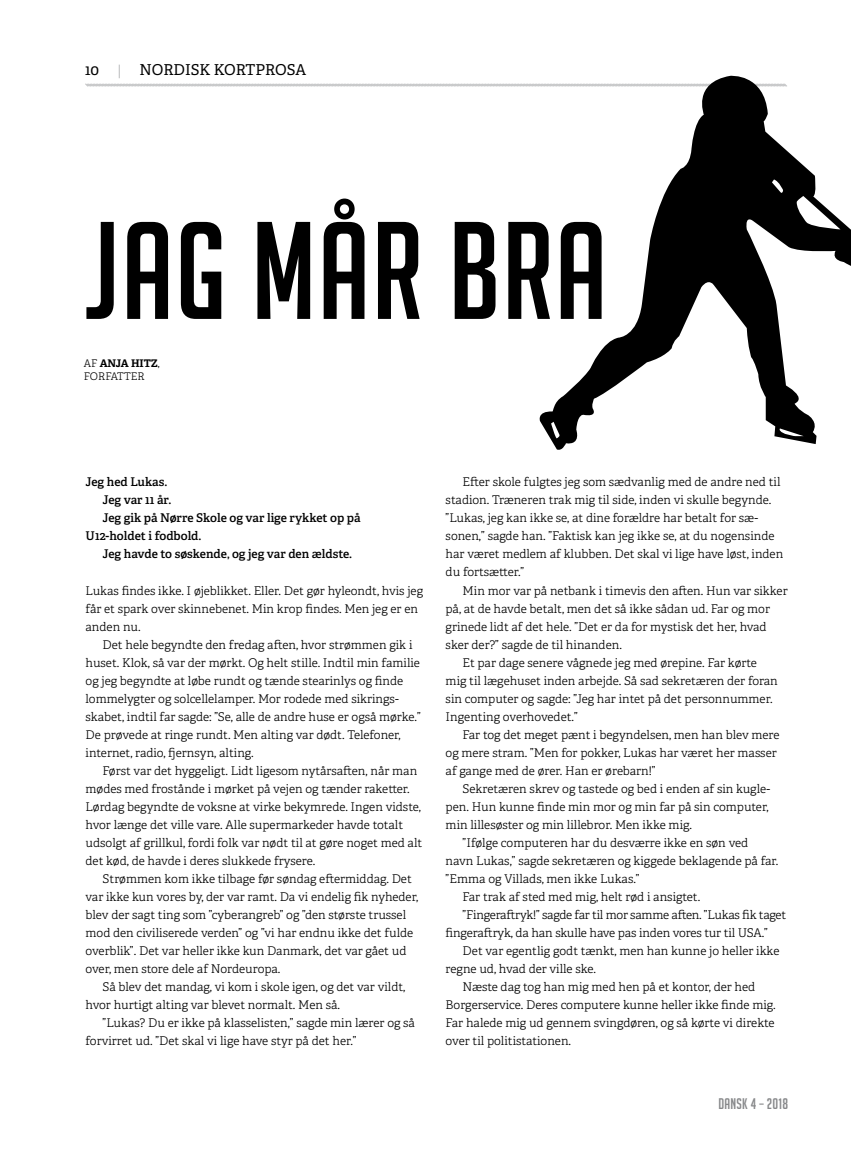
<style>
.page{position:relative;width:851px;height:1149px;background:#fff}
.page>*{position:absolute;margin:0;border:0;box-sizing:border-box;transform-origin:0 0}
.t1{font:135px "Big Noodle Titling";letter-spacing:.015em;color:#000}
.t2{font:15px "Adelle";color:#000}
.t3{font:15px "Big Noodle Titling";letter-spacing:.02em;color:#87888a}
.t4{font:300 12px/18px "Adelle";color:#000}
.t5{font:600 12px "Adelle";color:#000}
.t6{font:300 12px "Adelle";letter-spacing:-.02em;color:#000}
.t7{font:300 10.5px/13.5px "Adelle";color:#000}
.s1{font-weight:700}
</style>
<div class="page">
<svg style="left:85px;top:65px;width:451px;height:22px"></svg>
<svg style="left:536px;top:75px;width:314px;height:375px"></svg>
<p class="t2" style="left:85px;top:60px;width:16px">10</p>
<p class="t2" style="left:139px;top:60px;width:168px">NORDISK KORTPROSA</p>
<h1 class="t1" style="left:85px;top:198px;width:523px">JAG MÅR BRA</h1>
<p class="t7" style="left:84px;top:356px;width:77px">AF <span class="s1">ANJA HITZ</span>,<br>FORFATTER</p>
<p class="t5" style="left:86px;top:474px;width:83px">Jeg hed Lukas.</p>
<p class="t5" style="left:103px;top:492px;width:70px">Jeg var 11 år.</p>
<p class="t5" style="left:103px;top:510px;width:259px">Jeg gik på Nørre Skole og var lige rykket op på</p>
<p class="t5" style="left:86px;top:528px;width:117px">U12-holdet i fodbold.</p>
<p class="t5" style="left:103px;top:546px;width:251px">Jeg havde to søskende, og jeg var den ældste.</p>
<p class="t4" style="left:86px;top:581px;width:339px">Lukas findes ikke. I øjeblikket. Eller. Det gør hyleondt, hvis jeg får et spark over skinnebenet. Min krop findes. Men jeg er en anden nu.</p>
<p class="t4" style="left:86px;top:635px;width:337px;text-indent:17px">Det hele begyndte den fredag aften, hvor strømmen gik i huset. Klok, så var der mørkt. Og helt stille. Indtil min familie og jeg begyndte at løbe rundt og tænde stearinlys og finde lommelygter og solcellelamper. Mor rodede med sikrings&shy;skabet, indtil far sagde: ”Se, alle de andre huse er også mørke.” De prøvede at ringe rundt. Men alting var dødt. Telefoner, internet, radio, fjernsyn, alting.</p>
<p class="t4" style="left:86px;top:761px;width:338px;text-indent:17px">Først var det hyggeligt. Lidt ligesom nytårsaften, når man mødes med frostånde i mørket på vejen og tænder raketter.<br>Lørdag begyndte de voksne at virke bekymrede. Ingen vidste, hvor længe det ville vare. Alle supermarkeder havde totalt udsolgt af grillkul, fordi folk var nødt til at gøre noget med alt det kød, de havde i deres slukkede frysere.</p>
<p class="t4" style="left:86px;top:869px;width:334px;text-indent:17px">Strømmen kom ikke tilbage før søndag eftermiddag. Det var ikke kun vores by, der var ramt. Da vi endelig fik nyheder, blev der sagt ting som ”cyberangreb” og ”den største trussel mod den civiliserede verden” og ”vi har endnu ikke det fulde overblik”. Det var heller ikke kun Danmark, det var gået ud over, men store dele af Nordeuropa.</p>
<p class="t4" style="left:86px;top:977px;width:321px;text-indent:17px">Så blev det mandag, vi kom i skole igen, og det var vildt, hvor hurtigt alting var blevet normalt. Men så.</p>
<p class="t4" style="left:86px;top:1013px;width:331px;text-indent:17px">”Lukas? Du er ikke på klasselisten,” sagde min lærer og så forvirret ud. ”Det skal vi lige have styr på det her.”</p>
<p class="t4" style="left:445px;top:473px;width:339px;text-indent:17px">Efter skole fulgtes jeg som sædvanlig med de andre ned til stadion. Træneren trak mig til side, inden vi skulle begynde. ”Lukas, jeg kan ikke se, at dine forældre har betalt for sæ&shy;sonen,” sagde han. ”Faktisk kan jeg ikke se, at du nogensinde har været medlem af klubben. Det skal vi lige have løst, inden du fortsætter.”</p>
<p class="t4" style="left:462px;top:581px;width:326px">Min mor var på netbank i timevis den aften. Hun var sikker</p>
<p class="t4" style="left:445px;top:599px;width:326px">på, at de havde betalt, men det så ikke sådan ud. Far og mor</p>
<p class="t4" style="left:445px;top:617px;width:322px">grinede lidt af det hele. ”Det er da for mystisk det her, hvad</p>
<p class="t4" style="left:445px;top:635px;width:178px">sker der?” sagde de til hinanden.</p>
<p class="t4" style="left:462px;top:653px;width:296px">Et par dage senere vågnede jeg med ørepine. Far kørte</p>
<p class="t4" style="left:445px;top:671px;width:334px">mig til lægehuset inden arbejde. Så sad sekretæren der foran</p>
<p class="t4" style="left:445px;top:689px;width:328px">sin computer og sagde: ”Jeg har intet på det personnummer.</p>
<p class="t4" style="left:445px;top:707px;width:134px">Ingenting overhovedet.”</p>
<p class="t4" style="left:462px;top:725px;width:318px">Far tog det meget pænt i begyndelsen, men han blev mere</p>
<p class="t4" style="left:445px;top:743px;width:332px">og mere stram. ”Men for pokker, Lukas har været her masser</p>
<p class="t4" style="left:445px;top:761px;width:212px">af gange med de ører. Han er ørebarn!”</p>
<p class="t4" style="left:462px;top:779px;width:309px">Sekretæren skrev og tastede og bed i enden af sin kugle-</p>
<p class="t4" style="left:445px;top:797px;width:324px">pen. Hun kunne finde min mor og min far på sin computer,</p>
<p class="t4" style="left:445px;top:815px;width:248px">min lillesøster og min lillebror. Men ikke mig.</p>
<p class="t4" style="left:462px;top:833px;width:287px">”Ifølge computeren har du desværre ikke en søn ved</p>
<p class="t4" style="left:445px;top:851px;width:334px">navn Lukas,” sagde sekretæren og kiggede beklagende på far.</p>
<p class="t4" style="left:445px;top:869px;width:196px">”Emma og Villads, men ikke Lukas.”</p>
<p class="t4" style="left:462px;top:887px;width:239px">Far trak af sted med mig, helt rød i ansigtet.</p>
<p class="t6" style="left:462px;top:906px;width:325px">”Fingeraftryk!” sagde far til mor samme aften. ”Lukas fik taget</p>
<p class="t4" style="left:445px;top:923px;width:324px">fingeraftryk, da han skulle have pas inden vores tur til USA.”</p>
<p class="t4" style="left:462px;top:941px;width:318px">Det var egentlig godt tænkt, men han kunne jo heller ikke</p>
<p class="t4" style="left:445px;top:959px;width:152px">regne ud, hvad der ville ske.</p>
<p class="t4" style="left:462px;top:977px;width:294px">Næste dag tog han mig med hen på et kontor, der hed</p>
<p class="t4" style="left:445px;top:995px;width:331px">Borgerservice. Deres computere kunne heller ikke finde mig.</p>
<p class="t4" style="left:445px;top:1013px;width:330px">Far halede mig ud gennem svingdøren, og så kørte vi direkte</p>
<p class="t4" style="left:445px;top:1031px;width:127px">over til politistationen.</p>
<p class="t3" style="left:718px;top:1094px;width:71px">DANSK 4 – 2018</p>
</div>
